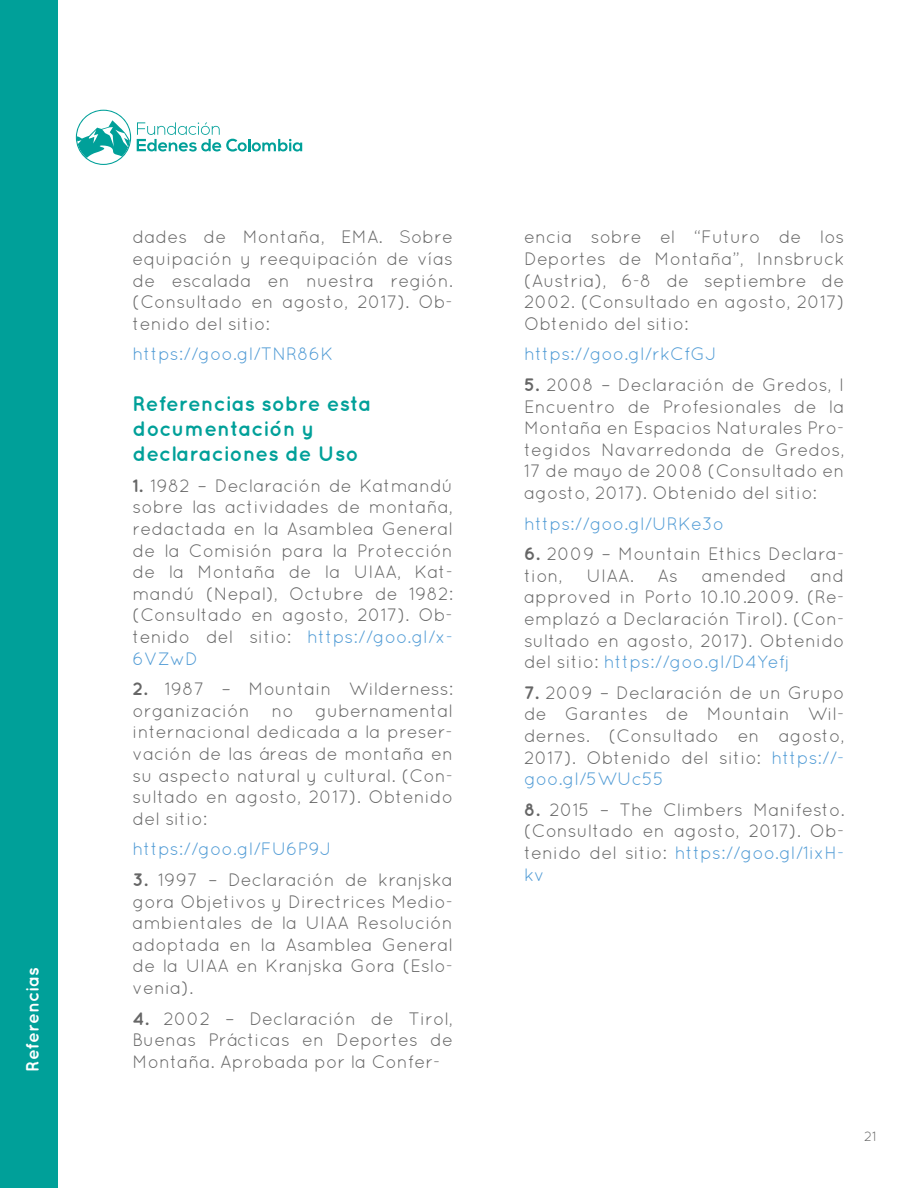
<style>
.page{position:relative;width:918px;height:1188px;background:#fff}
.page>*{position:absolute;margin:0;border:0;box-sizing:border-box;transform-origin:0 0}
.t1{font:700 21px/25.2px "Quicksand";color:#00a099}
.t2{font:18px/21.6px "Quicksand";color:#666;text-align:justify}
.t3{font:18px "Quicksand";color:#509bd5}
.t4{font:700 18px "Quicksand";color:#fff}
.t5{font:13.5px "Quicksand";color:#666}
.s1{font-weight:700}
.s2{color:#509bd5}
</style>
<div class="page">
<div style="left:0;top:0;width:58px;height:1188px;background:#00a099"></div>
<svg style="left:76px;top:110px;width:55px;height:55px"></svg>
<svg style="left:137px;top:122px;width:165px;height:30px"></svg>
<p class="t4" style="left:22px;top:1072px;width:106px;rotate:-90deg">Referencias</p>
<p class="t2" style="left:133px;top:226px;width:322px">dades de Montaña, EMA. Sobre equipación y reequipación de vías de escalada en nuestra región. (Consultado en agosto, 2017). Ob&shy;tenido del sitio:</p>
<p class="t3" style="left:133px;top:344px;width:202px">https://goo.gl/TNR86K</p>
<p class="t1" style="left:133px;top:390px;width:240px">Referencias sobre esta documentación y declaraciones de Uso</p>
<p class="t2" style="left:133px;top:474px;width:322px"><span class="s1">1.</span> 1982 – Declaración de Katmandú sobre las actividades de montaña, redactada en la Asamblea General de la Comisión para la Protección de la Montaña de la UIAA, Kat&shy;mandú (Nepal), Octubre de 1982: (Consultado en agosto, 2017). Ob&shy;tenido del sitio: <span class="s2">https://goo.gl/x-6VZwD</span></p>
<p class="t2" style="left:133px;top:678px;width:322px"><span class="s1">2.</span> 1987 – Mountain Wilderness: organización no gubernamental internacional dedicada a la preser&shy;vación de las áreas de montaña en su aspecto natural y cultural. (Con&shy;sultado en agosto, 2017). Obtenido del sitio:</p>
<p class="t3" style="left:133px;top:839px;width:200px">https://goo.gl/FU6P9J</p>
<p class="t2" style="left:133px;top:869px;width:322px"><span class="s1">3.</span> 1997 – Declaración de kranjska gora Objetivos y Directrices Medio&shy;ambientales de la UIAA Resolución adoptada en la Asamblea General de la UIAA en Kranjska Gora (Eslo&shy;venia).</p>
<p class="t2" style="left:133px;top:1007px;width:322px"><span class="s1">4.</span> 2002 – Declaración de Tirol, Buenas Prácticas en Deportes de Montaña. Aprobada por la Confer-</p>
<p class="t2" style="left:524px;top:226px;width:322px">encia sobre el “Futuro de los Deportes de Montaña”, Innsbruck (Austria), 6-8 de septiembre de 2002. (Consultado en agosto, 2017)<br>Obtenido del sitio:</p>
<p class="t3" style="left:524px;top:344px;width:193px">https://goo.gl/rkCfGJ</p>
<p class="t2" style="left:524px;top:374px;width:322px"><span class="s1">5.</span> 2008 – Declaración de Gredos, I Encuentro de Profesionales de la Montaña en Espacios Naturales Pro&shy;tegidos Navarredonda de Gredos, 17 de mayo de 2008 (Consultado en agosto, 2017). Obtenido del sitio:</p>
<p class="t3" style="left:524px;top:513px;width:202px">https://goo.gl/URKe3o</p>
<p class="t2" style="left:524px;top:543px;width:322px"><span class="s1">6.</span> 2009 – Mountain Ethics Declara&shy;tion,</p>
<p class="t2" style="left:524px;top:564px;width:322px;text-indent:286px">and approved in Porto 10.10.2009. (Re&shy;emplazó a Declaración Tirol). (Con&shy;sultado en agosto, 2017). Obtenido del sitio: <span class="s2">https://goo.gl/D4Yefj</span></p>
<p class="t2" style="left:524px;top:681px;width:322px"><span class="s1">7.</span> 2009 – Declaración de un Grupo de Garantes de Mountain Wil&shy;dernes. (Consultado en agosto, 2017). Obtenido del sitio: <span class="s2">https://- goo.gl/5WUc55</span></p>
<p class="t2" style="left:524px;top:798px;width:322px"><span class="s1">8.</span> 2015 – The Climbers Manifesto. (Consultado en agosto, 2017). Ob&shy;tenido del sitio: <span class="s2">https://goo.gl/1ixH&shy;kv</span></p>
<p class="t2" style="left:586px;top:564px;width:49px">UIAA.</p>
<p class="t2" style="left:658px;top:564px;width:22px">As</p>
<p class="t2" style="left:702px;top:564px;width:86px">amended</p>
<p class="t5" style="left:864px;top:1129px;width:14px">21</p>
</div>
